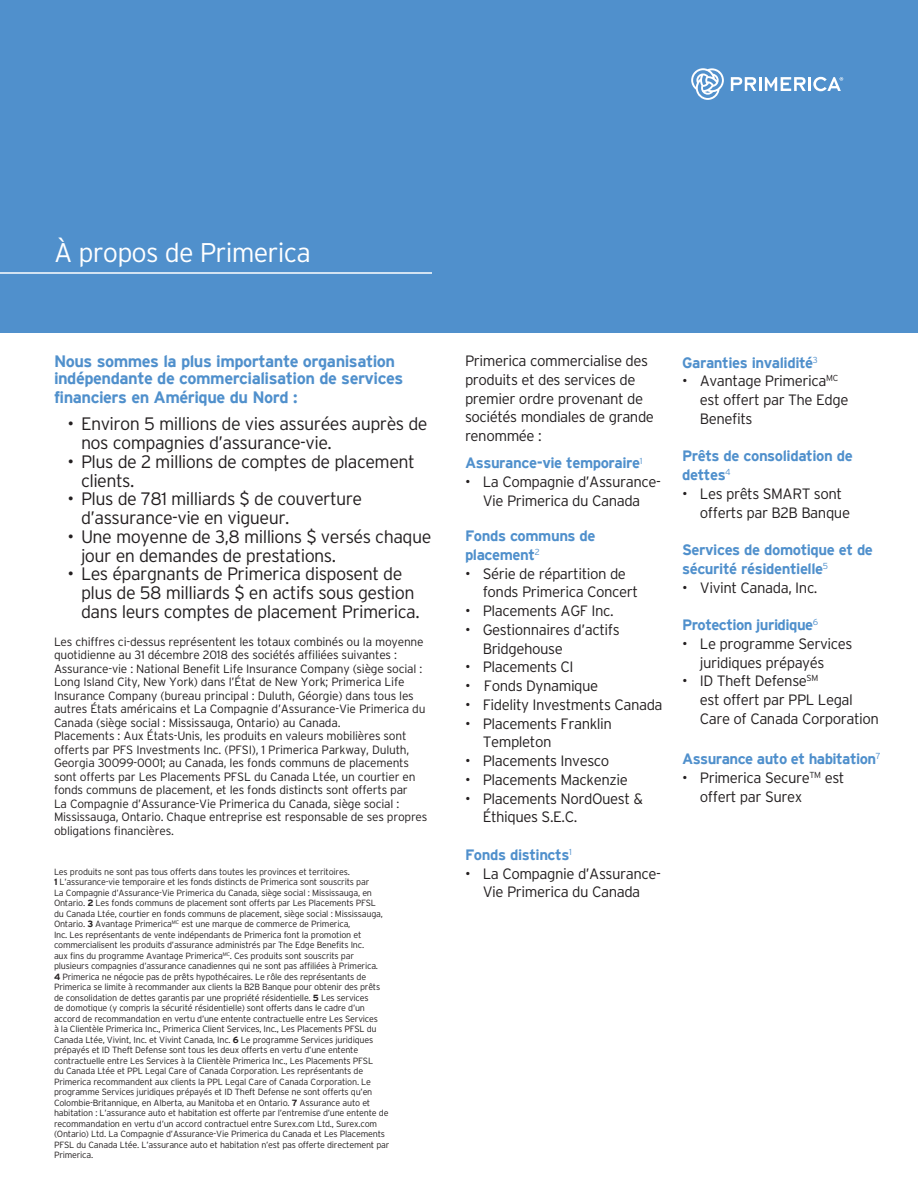
<style>
.page{position:relative;width:918px;height:1188px;background:#fff}
.page>*{position:absolute;margin:0;border:0;box-sizing:border-box;transform-origin:0 0}
.t1{font:300 27px "Interstate";letter-spacing:-.03em;color:#fff}
.t2{font:300 18px/18.8px "Interstate";letter-spacing:-.03em;color:#231f20}
.t3{font:700 16.5px/16.5px "Interstate";letter-spacing:-.03em;color:#5090cc}
.t4{font:300 15px/18.8px "Interstate";letter-spacing:-.03em;color:#231f20}
.t5{font:700 15px/18.8px "Interstate";letter-spacing:-.03em;color:#5090cc}
.t6{font:300 12px/13.5px "Interstate";letter-spacing:-.02em;color:#231f20}
.t7{font:300 9px/10.5px "Interstate";letter-spacing:-.025em;color:#231f20}
.s1{font-weight:700}
</style>
<div class="page">
<div style="left:0;top:0;width:918px;height:333px;background:#5090cc"></div>
<hr style="left:0;top:272px;width:432px;height:2px;background:#fff">
<hr style="left:808px;top:77px;width:3px;height:14px;background:#fff">
<svg style="left:691px;top:68px;width:33px;height:32px"></svg>
<svg style="left:731px;top:77px;width:75px;height:14px"></svg>
<svg style="left:813px;top:77px;width:30px;height:14px"></svg>
<p class="t1" style="left:54px;top:237px;width:258px">À propos de Primerica</p>
<p class="t3" style="left:54px;top:353px;width:351px">Nous sommes la plus importante organisation indépendante de commercialisation de services</p>
<p class="t3" style="left:54px;top:388px;width:245px">financiers en Amérique du Nord :</p>
<p class="t2" style="left:81px;top:414px;width:348px;text-indent:-14px">• Environ 5 millions de vies assurées auprès de nos compagnies d’assurance-vie.</p>
<p class="t2" style="left:81px;top:452px;width:335px;text-indent:-14px">• Plus de 2 millions de comptes de placement clients.</p>
<p class="t2" style="left:81px;top:489px;width:283px;text-indent:-14px">• Plus de 781 milliards $ de couverture d’assurance-vie en vigueur.</p>
<p class="t2" style="left:81px;top:527px;width:352px;text-indent:-14px">• Une moyenne de 3,8 millions $ versés chaque jour en demandes de prestations.</p>
<p class="t2" style="left:81px;top:564px;width:340px;text-indent:-14px">• Les épargnants de Primerica disposent de plus de 58 milliards $ en actifs sous gestion dans leurs comptes de placement Primerica.</p>
<p class="t6" style="left:54px;top:635px;width:373px">Les chiffres ci-dessus représentent les totaux combinés ou la moyenne quotidienne au 31 décembre 2018 des sociétés affiliées suivantes :<br>Assurance-vie : National Benefit Life Insurance Company (siège social :<br>Long Island City, New York) dans l’État de New York; Primerica Life Insurance Company (bureau principal : Duluth, Géorgie) dans tous les autres États américains et La Compagnie d’Assurance-Vie Primerica du Canada (siège social : Mississauga, Ontario) au Canada.</p>
<p class="t6" style="left:54px;top:729px;width:375px">Placements : Aux États-Unis, les produits en valeurs mobilières sont offerts par PFS Investments Inc. (PFSI), 1 Primerica Parkway, Duluth, Georgia 30099-0001; au Canada, les fonds communs de placements sont offerts par Les Placements PFSL du Canada Ltée, un courtier en fonds communs de placement, et les fonds distincts sont offerts par<br>La Compagnie d’Assurance-Vie Primerica du Canada, siège social :<br>Mississauga, Ontario. Chaque entreprise est responsable de ses propres obligations financières.</p>
<p class="t7" style="left:54px;top:866px;width:297px">Les produits ne sont pas tous offerts dans toutes les provinces et territoires.</p>
<p class="t7" style="left:54px;top:877px;width:337px"><span class="s1">1</span> L’assurance-vie temporaire et les fonds distincts de Primerica sont souscrits par<br>La Compagnie d’Assurance-Vie Primerica du Canada, siège social : Mississauga, en Ontario. <span class="s1">2</span> Les fonds communs de placement sont offerts par Les Placements PFSL<br>du Canada Ltée, courtier en fonds communs de placement, siège social : Mississauga, Ontario. <span class="s1">3</span> Avantage Primerica<sup>MC</sup> est une marque de commerce de Primerica,<br>Inc. Les représentants de vente indépendants de Primerica font la promotion et commercialisent les produits d’assurance administrés par The Edge Benefits Inc.<br>aux fins du programme Avantage Primerica<sup>MC</sup>. Ces produits sont souscrits par plusieurs compagnies d’assurance canadiennes qui ne sont pas affiliées à Primerica.<br><span class="s1">4</span> Primerica ne négocie pas de prêts hypothécaires. Le rôle des représentants de Primerica se limite à recommander aux clients la B2B Banque pour obtenir des prêts de consolidation de dettes garantis par une propriété résidentielle. <span class="s1">5</span> Les services<br>de domotique (y compris la sécurité résidentielle) sont offerts dans le cadre d’un accord de recommandation en vertu d’une entente contractuelle entre Les Services<br>à la Clientèle Primerica Inc., Primerica Client Services, Inc., Les Placements PFSL du Canada Ltée, Vivint, Inc. et Vivint Canada, Inc. <span class="s1">6</span> Le programme Services juridiques prépayés et ID Theft Defense sont tous les deux offerts en vertu d’une entente contractuelle entre Les Services à la Clientèle Primerica Inc., Les Placements PFSL<br>du Canada Ltée et PPL Legal Care of Canada Corporation. Les représentants de Primerica recommandent aux clients la PPL Legal Care of Canada Corporation. Le programme Services juridiques prépayés et ID Theft Defense ne sont offerts qu’en Colombie-Britannique, en Alberta, au Manitoba et en Ontario. <span class="s1">7</span> Assurance auto et habitation : L’assurance auto et habitation est offerte par l’entremise d’une entente de recommandation en vertu d’un accord contractuel entre Surex.com Ltd., Surex.com (Ontario) Ltd. La Compagnie d’Assurance-Vie Primerica du Canada et Les Placements PFSL du Canada Ltée. L’assurance auto et habitation n’est pas offerte directement par Primerica.</p>
<p class="t4" style="left:465px;top:351px;width:191px">Primerica commercialise des produits et des services de premier ordre provenant de sociétés mondiales de grande renommée :</p>
<p class="t5" style="left:465px;top:454px;width:179px">Assurance-vie temporaire<sup>1</sup></p>
<p class="t4" style="left:465px;top:472px;width:197px;text-align:center">• La Compagnie d’Assurance-<br>Vie Primerica du Canada</p>
<p class="t5" style="left:465px;top:526px;width:132px">Fonds communs de</p>
<p class="t5" style="left:465px;top:545px;width:76px">placement<sup>2</sup></p>
<p class="t4" style="left:483px;top:564px;width:157px;text-indent:-18px">• Série de répartition de fonds Primerica Concert</p>
<p class="t4" style="left:465px;top:601px;width:150px">• Placements AGF Inc.</p>
<p class="t4" style="left:483px;top:620px;width:139px;text-indent:-18px">• Gestionnaires d’actifs<br>Bridgehouse</p>
<p class="t4" style="left:465px;top:658px;width:110px">• Placements CI</p>
<p class="t4" style="left:465px;top:676px;width:135px">• Fonds Dynamique</p>
<p class="t4" style="left:465px;top:695px;width:199px">• Fidelity Investments Canada</p>
<p class="t4" style="left:483px;top:714px;width:131px;text-indent:-18px">• Placements Franklin<br>Templeton</p>
<p class="t4" style="left:465px;top:751px;width:146px">• Placements Invesco</p>
<p class="t4" style="left:465px;top:770px;width:164px">• Placements Mackenzie</p>
<p class="t4" style="left:483px;top:789px;width:162px;text-indent:-18px">• Placements NordOuest &amp;<br>Éthiques S.E.C.</p>
<p class="t5" style="left:465px;top:845px;width:108px">Fonds distincts<sup>1</sup></p>
<p class="t4" style="left:465px;top:864px;width:197px;text-align:center">• La Compagnie d’Assurance-<br>Vie Primerica du Canada</p>
<p class="t5" style="left:682px;top:353px;width:137px">Garanties invalidité<sup>3</sup></p>
<p class="t4" style="left:682px;top:372px;width:158px">• Avantage Primerica<sup>MC</sup></p>
<p class="t4" style="left:700px;top:390px;width:150px">est offert par The Edge</p>
<p class="t4" style="left:700px;top:409px;width:54px">Benefits</p>
<p class="t5" style="left:682px;top:447px;width:172px">Prêts de consolidation de</p>
<p class="t5" style="left:682px;top:465px;width:50px">dettes<sup>4</sup></p>
<p class="t4" style="left:682px;top:484px;width:161px">• Les prêts SMART sont</p>
<p class="t4" style="left:700px;top:503px;width:152px">offerts par B2B Banque</p>
<p class="t5" style="left:682px;top:540px;width:192px">Services de domotique et de sécurité résidentielle<sup>5</sup></p>
<p class="t4" style="left:682px;top:578px;width:137px">• Vivint Canada, Inc.</p>
<p class="t5" style="left:682px;top:615px;width:137px">Protection juridique<sup>6</sup></p>
<p class="t4" style="left:700px;top:634px;width:154px;text-indent:-18px">• Le programme Services juridiques prépayés</p>
<p class="t4" style="left:682px;top:672px;width:138px">• ID Theft Defense<sup>SM</sup></p>
<p class="t4" style="left:700px;top:690px;width:181px">est offert par PPL Legal<br>Care of Canada Corporation</p>
<p class="t5" style="left:682px;top:749px;width:200px">Assurance auto et habitation<sup>7</sup></p>
<p class="t4" style="left:700px;top:768px;width:146px;text-indent:-18px">• Primerica Secure<sup>TM</sup> est offert par Surex</p>
</div>
